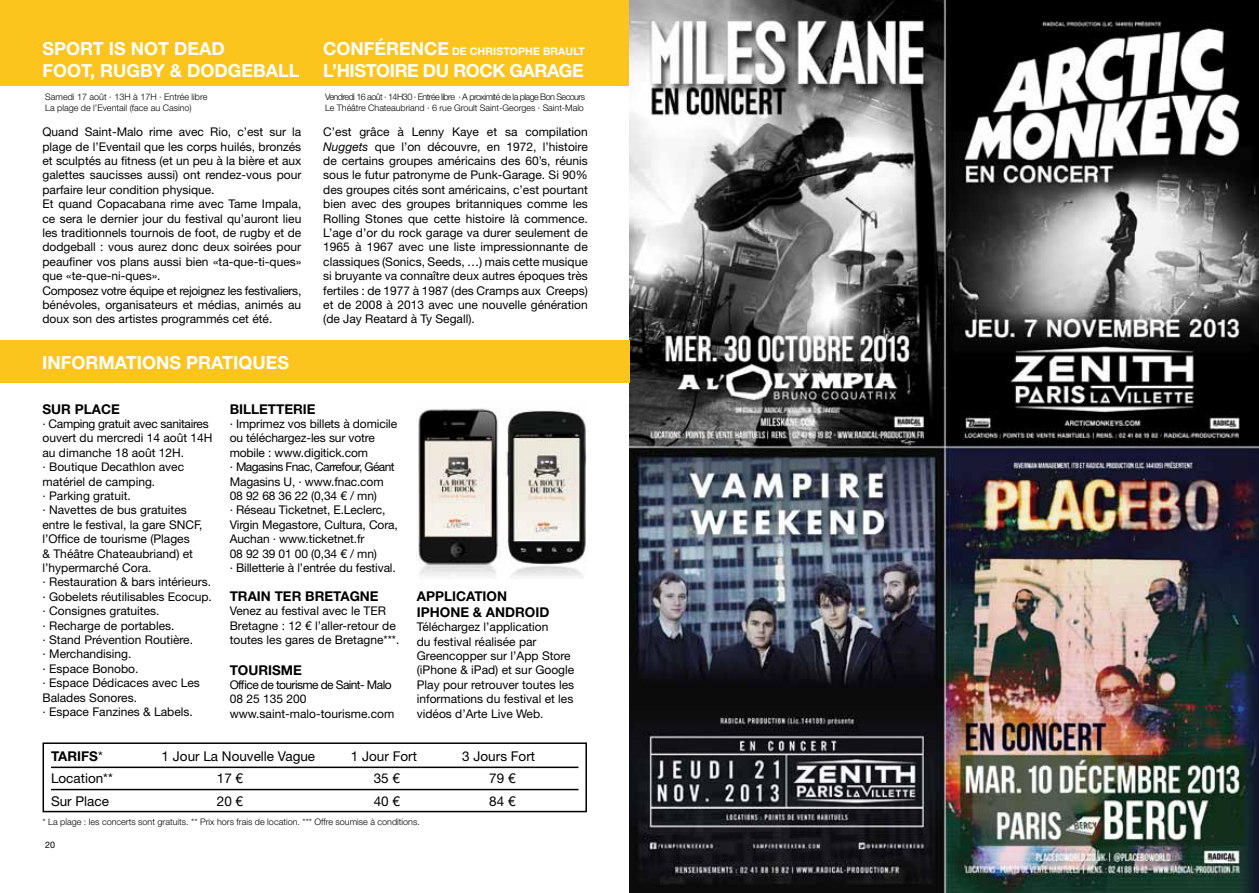
<style>
.page{position:relative;width:1259px;height:893px;background:#fff}
.page>*{position:absolute;margin:0;border:0;box-sizing:border-box;transform-origin:0 0}
.t1{font:700 18px/21.6px "Helvetica Neue LT Std";color:#fff}
.t2{font:700 18px "Helvetica Neue LT Std";letter-spacing:-.025em;color:#fff}
.t3{font:700 13.5px/16.2px "Helvetica Neue LT Std";color:#000}
.t4{font:13.5px "Helvetica Neue LT Std";color:#000}
.t5{font:12px/14.4px "Helvetica Neue LT Std";color:#000}
.t6{font:700 10.5px "Helvetica Neue LT Std";letter-spacing:.01em;color:#fff}
.t7{font:300 9px/10.8px "Helvetica Neue LT Std";color:#000}
.t8{font:300 9px/10.8px "Helvetica Neue LT Std";letter-spacing:-.06em;color:#000}
.t9{font:9px "Helvetica Neue LT Std";color:#000}
.s1{font-size:18px}
.s2{font-style:italic}
.s3{font-weight:400}
</style>
<div class="page">
<div style="left:0;top:0;width:629px;height:85px;background:#fcc51d"></div>
<img style="left:629px;top:0;width:630px;height:893px">
<div style="left:43px;top:742px;width:544px;height:70px;border:2px solid #000"></div>
<hr style="left:51px;top:767px;width:527px;height:1px;background:#000">
<hr style="left:51px;top:789px;width:527px;height:1px;background:#000">
<img style="left:418px;top:408px;width:169px;height:170px">
<div style="left:0;top:340px;width:629px;height:43px;background:#fcc51d"></div>
<h1 class="t1" style="left:43px;top:38px;width:259px">SPORT IS NOT DEAD<br>FOOT, RUGBY &amp; DODGEBALL</h1>
<p class="t6" style="left:323px;top:45px;width:263px"><span class="s1">CONFÉRENCE</span> DE CHRISTOPHE BRAULT</p>
<h1 class="t2" style="left:323px;top:59px;width:262px">L’HISTOIRE DU ROCK GARAGE</h1>
<p class="t7" style="left:45px;top:91px;width:164px">Samedi 17 août · 13H à 17H · Entrée libre<br>La plage de l’Eventail (face au Casino)</p>
<p class="t8" style="left:325px;top:91px;width:262px">Vendredi 16 août · 14H30 · Entrée libre · A proximité de la plage Bon Secours<br>Le Théâtre Chateaubriand · 6 rue Groult Saint-Georges · Saint-Malo</p>
<p class="t5" style="left:43px;top:124px;width:260px">Quand Saint-Malo rime avec Rio, c’est sur la plage de l’Eventail que les corps huilés, bronzés et sculptés au fitness (et un peu à la bière et aux galettes saucisses aussi) ont rendez-vous pour parfaire leur condition physique.<br>Et quand Copacabana rime avec Tame Impala, ce sera le dernier jour du festival qu’auront lieu les traditionnels tournois de foot, de rugby et de dodgeball : vous aurez donc deux soirées pour peaufiner vos plans aussi bien «ta-que-ti-ques» que «te-que-ni-ques».<br>Composez votre équipe et rejoignez les festivaliers, bénévoles, organisateurs et médias, animés au doux son des artistes programmés cet été.</p>
<p class="t5" style="left:323px;top:124px;width:266px;text-align:justify">C’est grâce à Lenny Kaye et sa compilation <span class="s2">Nuggets</span> que l’on découvre, en 1972, l’histoire de certains groupes américains des 60’s, réunis sous le futur patronyme de Punk-Garage. Si 90% des groupes cités sont américains, c’est pourtant bien avec des groupes britanniques comme les Rolling Stones que cette histoire là commence.<br>L’age d’or du rock garage va durer seulement de 1965 à 1967 avec une liste impressionnante de classiques (Sonics, Seeds, …) mais cette musique si bruyante va connaître deux autres époques très fertiles : de 1977 à 1987 (des Cramps aux Creeps) et de 2008 à 2013 avec une nouvelle génération (de Jay Reatard à Ty Segall).</p>
<h1 class="t1" style="left:42px;top:352px;width:248px">INFORMATIONS PRATIQUES</h1>
<p class="t3" style="left:43px;top:400px;width:79px">SUR PLACE</p>
<p class="t5" style="left:43px;top:416px;width:172px">· Camping gratuit avec sanitaires ouvert du mercredi 14 août 14H au dimanche 18 août 12H.<br>· Boutique Decathlon avec matériel de camping.<br>· Parking gratuit.<br>· Navettes de bus gratuites entre le festival, la gare SNCF, l’Office de tourisme (Plages<br>&amp; Théâtre Chateaubriand) et l’hypermarché Cora.<br>· Restauration &amp; bars intérieurs. · Gobelets réutilisables Ecocup. · Consignes gratuites.<br>· Recharge de portables.<br>· Stand Prévention Routière.<br>· Merchandising.<br>· Espace Bonobo.<br>· Espace Dédicaces avec Les<br>Balades Sonores.<br>· Espace Fanzines &amp; Labels.</p>
<p class="t3" style="left:230px;top:400px;width:87px">BILLETTERIE</p>
<p class="t5" style="left:230px;top:416px;width:170px">· Imprimez vos billets à domicile ou téléchargez-les sur votre mobile : www.digitick.com<br>· Magasins Fnac, Carrefour, Géant<br>Magasins U, · www.fnac.com<br>08 92 68 36 22 (0,34 € / mn)<br>· Réseau Ticketnet, E.Leclerc,<br>Virgin Megastore, Cultura, Cora,<br>Auchan · www.ticketnet.fr<br>08 92 39 01 00 (0,34 € / mn)<br>· Billetterie à l’entrée du festival.</p>
<p class="t3" style="left:230px;top:588px;width:150px">TRAIN TER BRETAGNE</p>
<p class="t5" style="left:230px;top:604px;width:171px">Venez au festival avec le TER<br>Bretagne : 12 € l’aller-retour de toutes les gares de Bretagne***.</p>
<p class="t3" style="left:230px;top:661px;width:74px">TOURISME</p>
<p class="t5" style="left:230px;top:677px;width:166px">Office de tourisme de Saint- Malo<br>08 25 135 200 www.saint-malo-tourisme.com</p>
<p class="t3" style="left:417px;top:587px;width:134px">APPLICATION<br>IPHONE &amp; ANDROID</p>
<p class="t5" style="left:417px;top:620px;width:159px">Téléchargez l’application<br>du festival réalisée par<br>Greencopper sur l’App Store (iPhone &amp; iPad) et sur Google<br>Play pour retrouver toutes les informations du festival et les vidéos d’Arte Live Web.</p>
<p class="t3" style="left:51px;top:747px;width:53px">TARIFS<span class="s3">*</span></p>
<p class="t4" style="left:162px;top:748px;width:155px">1 Jour La Nouvelle Vague</p>
<p class="t4" style="left:351px;top:748px;width:68px">1 Jour Fort</p>
<p class="t4" style="left:462px;top:748px;width:74px">3 Jours Fort</p>
<p class="t4" style="left:51px;top:770px;width:63px">Location**</p>
<p class="t4" style="left:217px;top:770px;width:28px">17 €</p>
<p class="t4" style="left:374px;top:770px;width:28px">35 €</p>
<p class="t4" style="left:489px;top:770px;width:28px">79 €</p>
<p class="t4" style="left:51px;top:793px;width:59px">Sur Place</p>
<p class="t4" style="left:217px;top:793px;width:28px">20 €</p>
<p class="t4" style="left:374px;top:793px;width:28px">40 €</p>
<p class="t4" style="left:489px;top:793px;width:28px">84 €</p>
<p class="t7" style="left:43px;top:817px;width:379px">* La plage : les concerts sont gratuits. ** Prix hors frais de location. *** Offre soumise à conditions.</p>
<p class="t9" style="left:45px;top:840px;width:12px">20</p>
</div>
